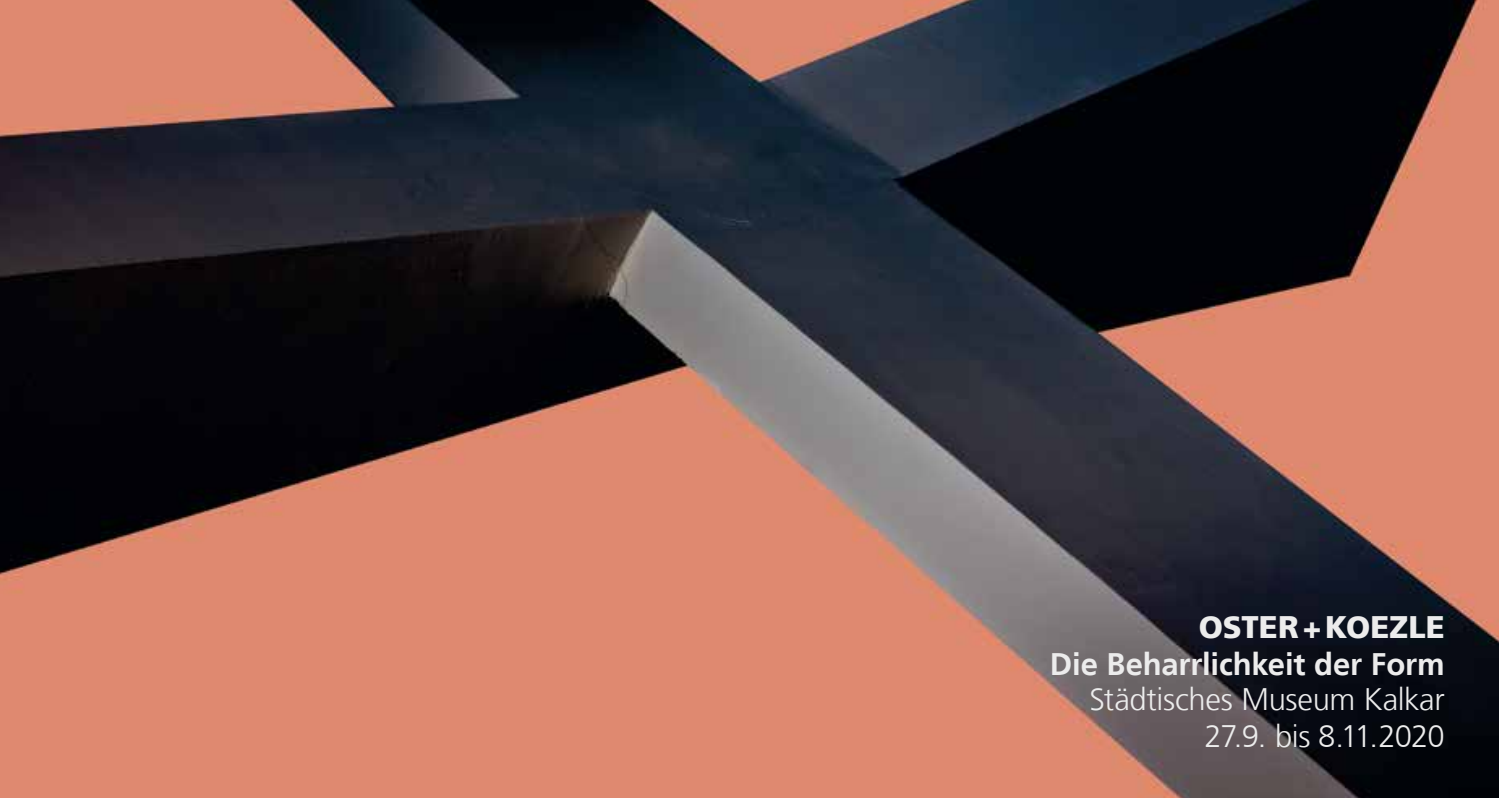
<style>
.page{position:relative;width:1499px;height:798px;background:#fff}
.page>*{position:absolute;margin:0;border:0;box-sizing:border-box;transform-origin:0 0}
.t1{font:300 31.05px/37.4px "Frutiger LT";letter-spacing:-.015em;color:#ececec;text-align:right}
.t2{font:700 31.05px "Frutiger LT";letter-spacing:-.005em;color:#ececec}
.t3{font:900 31.05px "Frutiger LT";color:#ececec}
</style>
<div class="page">
<img style="left:0;top:0;width:1499px;height:797px">
<p class="t3" style="left:1199px;top:608px;width:247px">OSTER+KOEZLE</p>
<p class="t2" style="left:1050px;top:645px;width:396px">Die Beharrlichkeit der Form</p>
<p class="t1" style="left:1090px;top:681px;width:357px">Städtisches Museum Kalkar<br>27.9. bis 8.11.2020</p>
</div>
